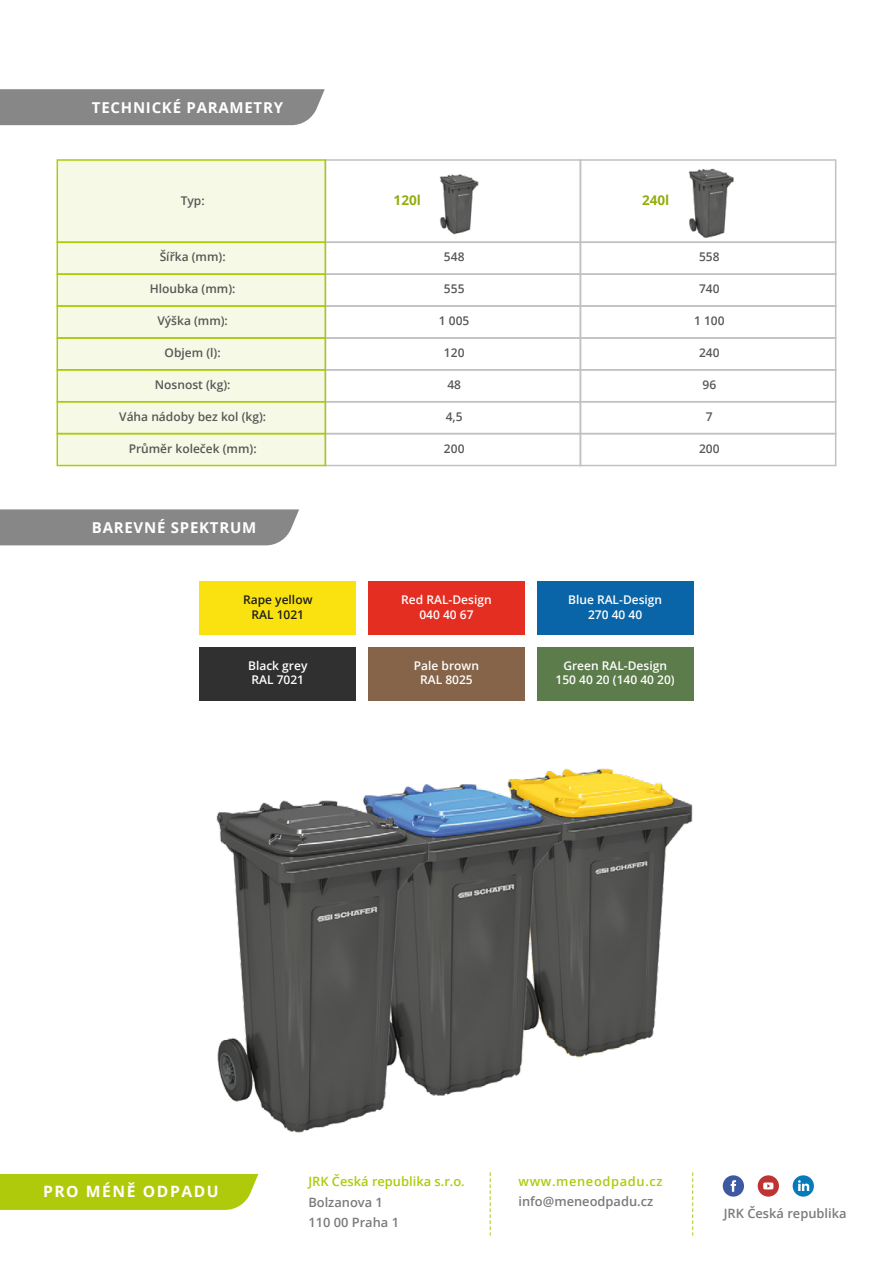
<style>
.page{position:relative;width:893px;height:1263px;background:#fff}
.page>*{position:absolute;margin:0;border:0;box-sizing:border-box;transform-origin:0 0}
.t1{font:700 15.6px "Open Sans";letter-spacing:.1em;color:#fff}
.t2{font:700 15px "Open Sans";letter-spacing:.05em;color:#fff}
.t3{font:700 13.5px "Open Sans";color:#95ad0d}
.t4{font:600 12.9px/20.2px "Open Sans";color:#7c7b7b}
.t5{font:600 12.9px "Open Sans";color:#afca0b}
.t6{font:600 12.9px "Open Sans";letter-spacing:.05em;color:#afca0b}
.t7{font:600 12px "Open Sans";color:#575756}
.t8{font:600 12px/14.4px "Open Sans";color:#fff;text-align:center}
.t9{font:600 12px/14.4px "Open Sans";color:#1d1d1b;text-align:center}
</style>
<div class="page">
<img style="left:216px;top:768px;width:477px;height:365px">
<div style="left:0;top:89px;width:325px;height:36px;background:#878787"></div>
<div style="left:0;top:1174px;width:258px;height:36px;background:#afca0b"></div>
<svg style="left:692px;top:1173px;width:1px;height:62px"></svg>
<svg style="left:490px;top:1173px;width:1px;height:62px"></svg>
<svg style="left:723px;top:1175px;width:21px;height:21px"></svg>
<div style="left:758px;top:1175px;width:21px;height:21px;background:#be3334;border-radius:50%"></div>
<svg style="left:763px;top:1182px;width:10px;height:7px"></svg>
<svg style="left:793px;top:1175px;width:21px;height:21px"></svg>
<div style="left:325px;top:159px;width:256px;height:84px;border:2px solid #c1c1c1"></div>
<div style="left:580px;top:159px;width:256px;height:84px;border:2px solid #c1c1c1"></div>
<div style="left:57px;top:160px;width:268px;height:82px;background:#f7f9e7"></div>
<div style="left:57px;top:159px;width:269px;height:84px;border:2px solid #afca0b"></div>
<div style="left:325px;top:241px;width:256px;height:34px;border:2px solid #c1c1c1"></div>
<div style="left:580px;top:241px;width:256px;height:34px;border:2px solid #c1c1c1"></div>
<div style="left:57px;top:242px;width:268px;height:32px;background:#f7f9e7"></div>
<div style="left:57px;top:241px;width:269px;height:34px;border:2px solid #afca0b"></div>
<div style="left:325px;top:273px;width:256px;height:34px;border:2px solid #c1c1c1"></div>
<div style="left:580px;top:273px;width:256px;height:34px;border:2px solid #c1c1c1"></div>
<div style="left:57px;top:274px;width:268px;height:32px;background:#f7f9e7"></div>
<div style="left:57px;top:273px;width:269px;height:34px;border:2px solid #afca0b"></div>
<div style="left:325px;top:305px;width:256px;height:34px;border:2px solid #c1c1c1"></div>
<div style="left:580px;top:305px;width:256px;height:34px;border:2px solid #c1c1c1"></div>
<div style="left:57px;top:306px;width:268px;height:32px;background:#f7f9e7"></div>
<div style="left:57px;top:305px;width:269px;height:34px;border:2px solid #afca0b"></div>
<div style="left:325px;top:337px;width:256px;height:34px;border:2px solid #c1c1c1"></div>
<div style="left:580px;top:337px;width:256px;height:34px;border:2px solid #c1c1c1"></div>
<div style="left:57px;top:338px;width:268px;height:32px;background:#f7f9e7"></div>
<div style="left:57px;top:337px;width:269px;height:34px;border:2px solid #afca0b"></div>
<div style="left:325px;top:369px;width:256px;height:33px;border:2px solid #c1c1c1"></div>
<div style="left:580px;top:369px;width:256px;height:33px;border:2px solid #c1c1c1"></div>
<div style="left:57px;top:370px;width:268px;height:32px;background:#f7f9e7"></div>
<div style="left:57px;top:369px;width:269px;height:33px;border:2px solid #afca0b"></div>
<div style="left:325px;top:401px;width:256px;height:33px;border:2px solid #c1c1c1"></div>
<div style="left:580px;top:401px;width:256px;height:33px;border:2px solid #c1c1c1"></div>
<div style="left:57px;top:402px;width:268px;height:32px;background:#f7f9e7"></div>
<div style="left:57px;top:401px;width:269px;height:33px;border:2px solid #afca0b"></div>
<div style="left:325px;top:433px;width:256px;height:33px;border:2px solid #c1c1c1"></div>
<div style="left:580px;top:433px;width:256px;height:33px;border:2px solid #c1c1c1"></div>
<div style="left:57px;top:434px;width:268px;height:31px;background:#f7f9e7"></div>
<div style="left:57px;top:433px;width:269px;height:33px;border:2px solid #afca0b"></div>
<div style="left:200px;top:582px;width:156px;height:53px;background:#fae211"></div>
<div style="left:368px;top:582px;width:156px;height:53px;background:#e42e21"></div>
<div style="left:537px;top:582px;width:156px;height:53px;background:#0a65a8"></div>
<div style="left:200px;top:647px;width:156px;height:53px;background:#2f302f"></div>
<div style="left:368px;top:647px;width:156px;height:53px;background:#856449"></div>
<div style="left:537px;top:647px;width:156px;height:53px;background:#5c7c4b"></div>
<div style="left:0;top:509px;width:299px;height:36px;background:#878787"></div>
<img style="left:430px;top:159px;width:57px;height:76px">
<img style="left:677px;top:159px;width:66px;height:85px">
<p class="t2" style="left:92px;top:97px;width:193px">TECHNICKÉ PARAMETRY</p>
<p class="t7" style="left:181px;top:192px;width:25px">Typ:</p>
<p class="t3" style="left:394px;top:190px;width:29px">120l</p>
<p class="t3" style="left:642px;top:190px;width:29px">240l</p>
<p class="t7" style="left:160px;top:249px;width:67px">Šířka (mm):</p>
<p class="t7" style="left:444px;top:249px;width:22px">548</p>
<p class="t7" style="left:699px;top:249px;width:22px">558</p>
<p class="t7" style="left:150px;top:281px;width:87px">Hloubka (mm):</p>
<p class="t7" style="left:444px;top:281px;width:22px">555</p>
<p class="t7" style="left:699px;top:281px;width:22px">740</p>
<p class="t7" style="left:157px;top:313px;width:72px">Výška (mm):</p>
<p class="t7" style="left:439px;top:313px;width:32px">1 005</p>
<p class="t7" style="left:694px;top:313px;width:32px">1 100</p>
<p class="t7" style="left:165px;top:344px;width:58px">Objem (l):</p>
<p class="t7" style="left:444px;top:344px;width:22px">120</p>
<p class="t7" style="left:699px;top:344px;width:22px">240</p>
<p class="t7" style="left:155px;top:376px;width:77px">Nosnost (kg):</p>
<p class="t7" style="left:447px;top:376px;width:15px">48</p>
<p class="t7" style="left:702px;top:376px;width:15px">96</p>
<p class="t7" style="left:119px;top:408px;width:148px">Váha nádoby bez kol (kg):</p>
<p class="t7" style="left:446px;top:408px;width:18px">4,5</p>
<p class="t7" style="left:706px;top:408px;width:8px">7</p>
<p class="t7" style="left:129px;top:440px;width:129px">Průměr koleček (mm):</p>
<p class="t7" style="left:444px;top:440px;width:22px">200</p>
<p class="t7" style="left:699px;top:440px;width:22px">200</p>
<p class="t2" style="left:92px;top:517px;width:166px">BAREVNÉ SPEKTRUM</p>
<p class="t9" style="left:243px;top:593px;width:71px">Rape yellow<br>RAL 1021</p>
<p class="t8" style="left:401px;top:593px;width:92px">Red RAL-Design<br>040 40 67</p>
<p class="t8" style="left:568px;top:593px;width:96px">Blue RAL-Design<br>270 40 40</p>
<p class="t8" style="left:248px;top:658px;width:61px;text-align:left">Black grey<br>RAL 7021</p>
<p class="t8" style="left:414px;top:658px;width:67px">Pale brown<br>RAL 8025</p>
<p class="t8" style="left:556px;top:658px;width:121px">Green RAL-Design<br>150 40 20 (140 40 20)</p>
<h1 class="t1" style="left:43px;top:1181px;width:177px">PRO MÉNĚ ODPADU</h1>
<p class="t5" style="left:308px;top:1173px;width:158px">JRK Česká republika s.r.o.</p>
<p class="t4" style="left:308px;top:1191px;width:92px">Bolzanova 1<br>110 00 Praha 1</p>
<p class="t6" style="left:518px;top:1172px;width:146px">www.meneodpadu.cz</p>
<p class="t4" style="left:518px;top:1191px;width:136px">info@meneodpadu.cz</p>
<p class="t4" style="left:724px;top:1203px;width:124px">JRK Česká republika</p>
</div>
